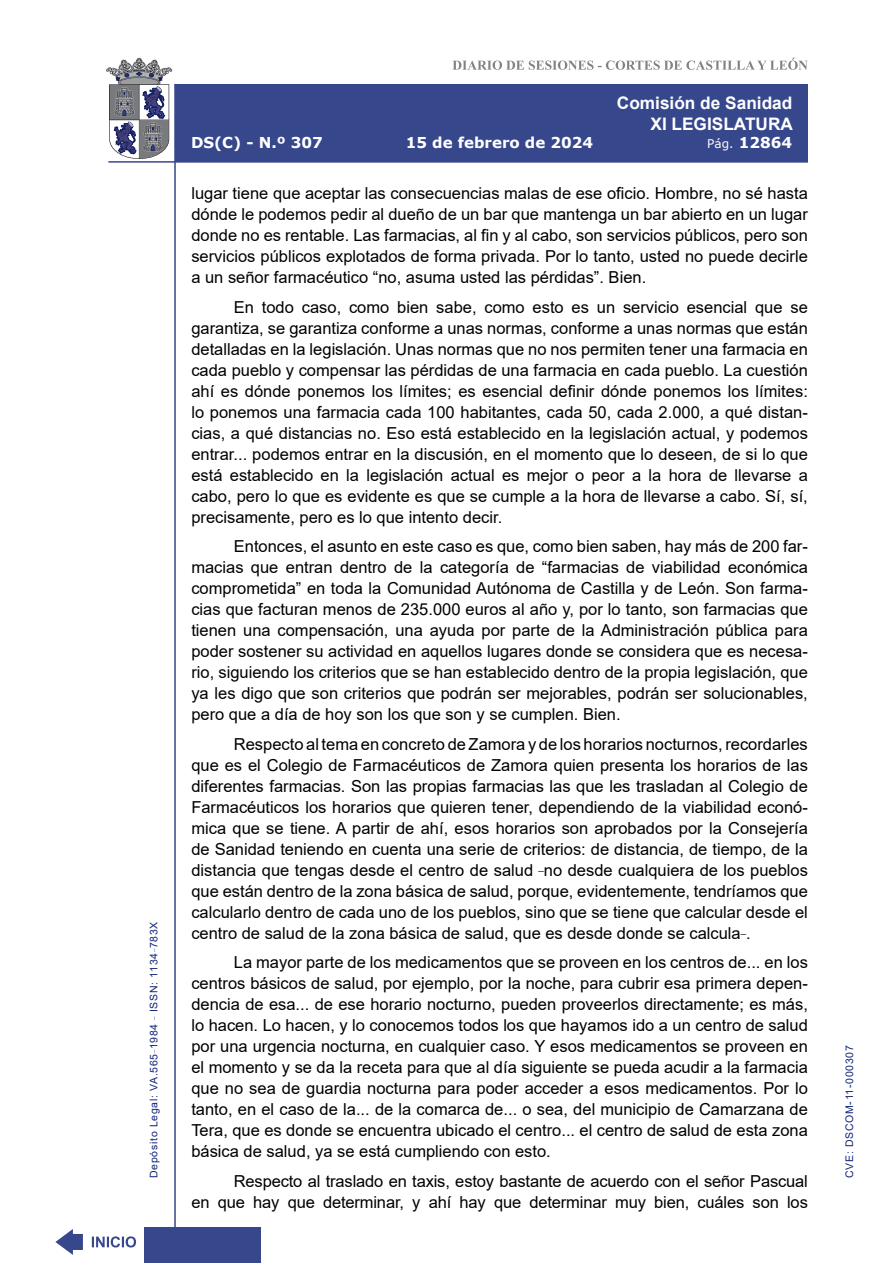
<style>
.page{position:relative;width:893px;height:1263px;background:#fff}
.page>*{position:absolute;margin:0;border:0;box-sizing:border-box;transform-origin:0 0}
.t1{font:700 17.25px/20.7px "Arial";color:#fff;text-align:right}
.t2{font:16.5px/21px "Arial";color:#000;text-align:justify}
.t3{font:700 15px "Verdana";color:#fff}
.t4{font:10.5px "Arial";letter-spacing:.065em;color:#122678}
.s1{font-weight:400;font-size:12px}
</style>
<div class="page">
<svg style="left:452px;top:58px;width:356px;height:12px"></svg>
<hr style="left:174px;top:84px;width:2px;height:1179px;background:#36478c">
<div style="left:144px;top:1227px;width:117px;height:36px;background:#36478c"></div>
<div style="left:175px;top:84px;width:633px;height:78px;background:#36478c"></div>
<hr style="left:108px;top:161px;width:700px;height:2px;background:#36478c">
<svg style="left:92px;top:1236px;width:44px;height:11px"></svg>
<svg style="left:55px;top:1229px;width:28px;height:26px"></svg>
<svg style="left:106px;top:58px;width:66px;height:101px"></svg>
<p class="t4" style="left:146px;top:1178px;width:258px;rotate:-90deg">Depósito Legal: VA.565<sup>_</sup>1984 <sup>_</sup> ISSN: 1134<sup>_</sup>783X</p>
<p class="t1" style="left:617px;top:93px;width:178px">Comisión de Sanidad<br>XI LEGISLATURA</p>
<p class="t3" style="left:191px;top:132px;width:133px">DS(C) - N.º 307</p>
<p class="t3" style="left:406px;top:132px;width:189px">15 de febrero de 2024</p>
<p class="t3" style="left:707px;top:132px;width:86px"><span class="s1">Pág.</span> 12864</p>
<p class="t2" style="left:191px;top:183px;width:618px">lugar tiene que aceptar las consecuencias malas de ese oficio. Hombre, no sé hasta dónde le podemos pedir al dueño de un bar que mantenga un bar abierto en un lugar donde no es rentable. Las farmacias, al fin y al cabo, son servicios públicos, pero son servicios públicos explotados de forma privada. Por lo tanto, usted no puede decirle a un señor farmacéutico “no, asuma usted las pérdidas”. Bien.</p>
<p class="t2" style="left:191px;top:296px;width:618px;text-indent:43px">En todo caso, como bien sabe, como esto es un servicio esencial que se garantiza, se garantiza conforme a unas normas, conforme a unas normas que están detalladas en la legislación. Unas normas que no nos permiten tener una farmacia en cada pueblo y compensar las pérdidas de una farmacia en cada pueblo. La cuestión ahí es dónde ponemos los límites; es esencial definir dónde ponemos los límites: lo ponemos una farmacia cada 100 habitantes, cada 50, cada 2.000, a qué distan&shy;cias, a qué distancias no. Eso está establecido en la legislación actual, y podemos entrar... podemos entrar en la discusión, en el momento que lo deseen, de si lo que está establecido en la legislación actual es mejor o peor a la hora de llevarse a cabo, pero lo que es evidente es que se cumple a la hora de llevarse a cabo. Sí, sí, precisamente, pero es lo que intento decir.</p>
<p class="t2" style="left:191px;top:536px;width:618px;text-indent:43px">Entonces, el asunto en este caso es que, como bien saben, hay más de 200 far&shy;macias que entran dentro de la categoría de “farmacias de viabilidad económica comprometida” en toda la Comunidad Autónoma de Castilla y de León. Son farma&shy;cias que facturan menos de 235.000 euros al año y, por lo tanto, son farmacias que tienen una compensación, una ayuda por parte de la Administración pública para poder sostener su actividad en aquellos lugares donde se considera que es necesa&shy;rio, siguiendo los criterios que se han establecido dentro de la propia legislación, que ya les digo que son criterios que podrán ser mejorables, podrán ser solucionables, pero que a día de hoy son los que son y se cumplen. Bien.</p>
<p class="t2" style="left:191px;top:733px;width:618px;text-indent:43px">Respecto al tema en concreto de Zamora y de los horarios nocturnos, recordarles que es el Colegio de Farmacéuticos de Zamora quien presenta los horarios de las diferentes farmacias. Son las propias farmacias las que les trasladan al Colegio de Farmacéuticos los horarios que quieren tener, dependiendo de la viabilidad econó&shy;mica que se tiene. A partir de ahí, esos horarios son aprobados por la Consejería de Sanidad teniendo en cuenta una serie de criterios: de distancia, de tiempo, de la distancia que tengas desde el centro de salud <sup>_</sup>no desde cualquiera de los pueblos que están dentro de la zona básica de salud, porque, evidentemente, tendríamos que calcularlo dentro de cada uno de los pueblos, sino que se tiene que calcular desde el centro de salud de la zona básica de salud, que es desde donde se calcula<sup>_</sup>.</p>
<p class="t2" style="left:191px;top:952px;width:618px;text-indent:43px">La mayor parte de los medicamentos que se proveen en los centros de... en los centros básicos de salud, por ejemplo, por la noche, para cubrir esa primera depen&shy;dencia de esa... de ese horario nocturno, pueden proveerlos directamente; es más, lo hacen. Lo hacen, y lo conocemos todos los que hayamos ido a un centro de salud por una urgencia nocturna, en cualquier caso. Y esos medicamentos se proveen en el momento y se da la receta para que al día siguiente se pueda acudir a la farmacia que no sea de guardia nocturna para poder acceder a esos medicamentos. Por lo tanto, en el caso de la... de la comarca de... o sea, del municipio de Camarzana de Tera, que es donde se encuentra ubicado el centro... el centro de salud de esta zona básica de salud, ya se está cumpliendo con esto.</p>
<p class="t2" style="left:191px;top:1170px;width:618px;text-align:right">Respecto al traslado en taxis, estoy bastante de acuerdo con el señor Pascual<br>en que hay que determinar, y ahí hay que determinar muy bien, cuáles son los</p>
<p class="t4" style="left:842px;top:1178px;width:134px;rotate:-90deg">CVE: DSCOM-11-000307</p>
</div>
